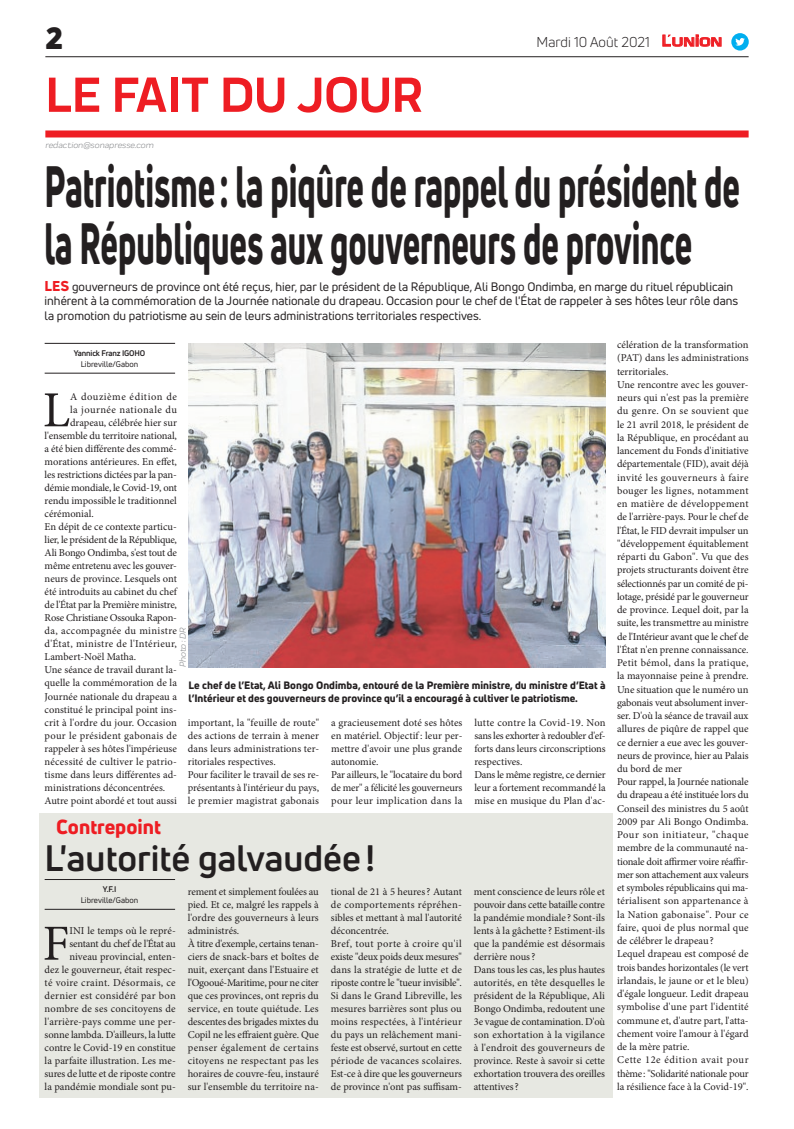
<style>
.page{position:relative;width:794px;height:1129px;background:#fff}
.page>*{position:absolute;margin:0;border:0;box-sizing:border-box;transform-origin:0 0}
.t1{font:800 57px/57px "Uni Neue";color:#231f20;scale:.58 1}
.t2{font:700 51px "Praktika";color:#ee1d23}
.t3{font:50.5px "Minion Pro";color:#231f20}
.t4{font:700 36px "Uni Neue";color:#231f20}
.t5{font:900 30px "Uni Neue";color:#231f20}
.t6{font:800 20px "Uni Neue";color:#ee1d23}
.t7{font:14px "Uni Neue";color:#231f20}
.t8{font:12px/14.4px "Uni Neue";color:#231f20}
.t9{font:10.5px/13px "Minion Pro";letter-spacing:-.005em;color:#231f20}
.t10{font:800 10.5px/12.6px "Uni Neue";color:#231f20}
.t11{font:10.5px "Minion Pro";letter-spacing:.03em;color:#231f20}
.t12{font:10.5px "Minion Pro";letter-spacing:.02em;color:#231f20}
.t13{font:10.5px "Minion Pro";letter-spacing:.04em;color:#231f20}
.t14{font:10.5px "Minion Pro";letter-spacing:.05em;color:#231f20}
.t15{font:italic 9px "Praktika";color:#818386}
.t16{font:8px "Uni Neue";color:#231f20}
.t17{font:700 8px "Uni Neue";letter-spacing:-.02em;color:#231f20}
.s1{font-family:"Eurostile";font-weight:600;font-size:14.9px;color:#ee1d23}
.s2{font-family:"Eurostile";font-weight:600;font-size:11.4px;color:#ee1d23}
.s3{font-weight:800;font-size:14px;color:#ee1d23}
</style>
<div class="page">
<div style="left:39px;top:813px;width:574px;height:284px;background:#e7e8e2"></div>
<hr style="left:45px;top:56px;width:703px;height:1px;background:#231f20">
<div style="left:45px;top:130px;width:703px;height:7px;background:#ee1d23"></div>
<svg style="left:662px;top:34px;width:60px;height:13px"></svg>
<div style="left:731px;top:33px;width:17px;height:18px;background:#00aeef;border-radius:50%"></div>
<svg style="left:735px;top:38px;width:10px;height:8px"></svg>
<hr style="left:45px;top:372px;width:130px;height:1px;background:#231f20">
<hr style="left:45px;top:343px;width:130px;height:1px;background:#231f20">
<hr style="left:45px;top:908px;width:130px;height:1px;background:#231f20">
<hr style="left:45px;top:879px;width:130px;height:1px;background:#231f20">
<img style="left:189px;top:343px;width:416px;height:324px">
<h3 class="t5" style="left:45px;top:17px;width:19px">2</h3>
<h2 class="t2" style="left:45px;top:54px;width:378px">LE FAIT DU JOUR</h2>
<p class="t15" style="left:45px;top:138px;width:110px">redaction@sonapresse.com</p>
<h3 class="t7" style="left:536px;top:33px;width:187px">Mardi 10 Août 2021 <span class="s1">L</span><span class="s2">UNION</span></h3>
<h1 class="t1" style="left:45px;top:157px;width:1200px">Patriotisme: la piqûre de rappel du président de la Républiques aux gouverneurs de province</h1>
<p class="t8" style="left:45px;top:279px;width:695px"><span class="s3">LES</span> gouverneurs de province ont été reçus, hier, par le président de la République, Ali Bongo Ondimba, en marge du rituel républicain inhérent à la commémoration de la Journée nationale du drapeau. Occasion pour le chef de l'État de rappeler à ses hôtes leur rôle dans la promotion du patriotisme au sein de leurs administrations territoriales respectives.</p>
<p class="t17" style="left:74px;top:348px;width:73px">Yannick Franz IGOHO</p>
<p class="t16" style="left:81px;top:359px;width:59px">Libreville/Gabon</p>
<p class="t9" style="left:617px;top:338px;width:133px">célération de la transformation (PAT) dans les administrations territoriales.<br>Une rencontre avec les gouver&shy;neurs qui n'est pas la première du genre. On se souvient que le 21 avril 2018, le président de la République, en procédant au lancement du Fonds d'initiative départementale (FID), avait déjà invité les gouverneurs à faire bouger les lignes, notamment en matière de développement de l'arrière-pays. Pour le chef de l'État, le FID devrait impulser un "développement équitablement réparti du Gabon". Vu que des projets structurants doivent être sélectionnés par un comité de pi&shy;lotage, présidé par le gouverneur de province. Lequel doit, par la suite, les transmettre au ministre de l'Intérieur avant que le chef de l'État n'en prenne connaissance.<br>Petit bémol, dans la pratique, la mayonnaise peine à prendre.<br>Une situation que le numéro un gabonais veut absolument inver&shy;ser. D'où la séance de travail aux allures de piqûre de rappel que ce dernier a eue avec les gouver&shy;neurs de province, hier au Palais du bord de mer<br>Pour rappel, la Journée nationale du drapeau a été instituée lors du<br>Conseil des ministres du 5 août<br>2009 par Ali Bongo Ondimba.<br>Pour son initiateur, "chaque membre de la communauté na&shy;tionale doit affirmer voire réaffir&shy;mer son attachement aux valeurs et symboles républicains qui ma&shy;térialisent son appartenance à la Nation gabonaise". Pour ce faire, quoi de plus normal que de célébrer le drapeau?<br>Lequel drapeau est composé de trois bandes horizontales (le vert irlandais, le jaune or et le bleu) d'égale longueur. Ledit drapeau symbolise d'une part l'identité commune et, d'autre part, l'atta&shy;chement voire l'amour à l'égard de la mère patrie.<br>Cette 12e édition avait pour thème: "Solidarité nationale pour la résilience face à la Covid-19".</p>
<h3 class="t3" style="left:43px;top:376px;width:29px">L</h3>
<p class="t14" style="left:70px;top:390px;width:108px">A douzième édition de</p>
<p class="t13" style="left:70px;top:403px;width:108px">la journée nationale du</p>
<p class="t9" style="left:70px;top:416px;width:108px">drapeau, célébrée hier sur</p>
<p class="t9" style="left:45px;top:429px;width:134px">l'ensemble du territoire national,</p>
<p class="t9" style="left:45px;top:442px;width:134px">a été bien différente des commé-</p>
<p class="t9" style="left:45px;top:455px;width:134px">morations antérieures. En effet,</p>
<p class="t9" style="left:45px;top:468px;width:134px">les restrictions dictées par la pan-</p>
<p class="t9" style="left:45px;top:481px;width:134px">démie mondiale, le Covid-19, ont</p>
<p class="t9" style="left:45px;top:494px;width:134px">rendu impossible le traditionnel</p>
<p class="t9" style="left:45px;top:507px;width:51px">cérémonial.</p>
<p class="t9" style="left:45px;top:520px;width:134px">En dépit de ce contexte particu-</p>
<p class="t9" style="left:45px;top:533px;width:134px">lier, le président de la République,</p>
<p class="t9" style="left:45px;top:546px;width:134px">Ali Bongo Ondimba, s'est tout de</p>
<p class="t9" style="left:45px;top:559px;width:134px">même entretenu avec les gouver-</p>
<p class="t9" style="left:45px;top:572px;width:134px">neurs de province. Lesquels ont</p>
<p class="t9" style="left:45px;top:585px;width:134px">été introduits au cabinet du chef</p>
<p class="t9" style="left:45px;top:598px;width:134px">de l'État par la Première ministre,</p>
<p class="t9" style="left:45px;top:611px;width:134px">Rose Christiane Ossouka Rapon-</p>
<p class="t11" style="left:45px;top:624px;width:134px">da, accompagnée du ministre</p>
<p class="t11" style="left:45px;top:637px;width:134px">d'État, ministre de l'Intérieur,</p>
<p class="t9" style="left:45px;top:650px;width:93px">Lambert-Noël Matha.</p>
<p class="t9" style="left:45px;top:663px;width:134px">Une séance de travail durant la-</p>
<p class="t9" style="left:45px;top:676px;width:134px">quelle la commémoration de la</p>
<p class="t9" style="left:45px;top:689px;width:134px">Journée nationale du drapeau a</p>
<p class="t9" style="left:45px;top:702px;width:134px">constitué le principal point ins-</p>
<p class="t9" style="left:45px;top:715px;width:134px">crit à l'ordre du jour. Occasion</p>
<p class="t11" style="left:45px;top:728px;width:134px">pour le président gabonais de</p>
<p class="t9" style="left:45px;top:741px;width:134px">rappeler à ses hôtes l'impérieuse</p>
<p class="t12" style="left:45px;top:754px;width:134px">nécessité de cultiver le patrio-</p>
<p class="t9" style="left:45px;top:767px;width:134px">tisme dans leurs différentes ad-</p>
<p class="t9" style="left:45px;top:780px;width:122px">ministrations déconcentrées.</p>
<p class="t9" style="left:45px;top:793px;width:134px">Autre point abordé et tout aussi</p>
<p class="t15" style="left:176px;top:667px;width:41px;rotate:-90deg">Photo : DR</p>
<p class="t10" style="left:189px;top:679px;width:418px">Le chef de l’Etat, Ali Bongo Ondimba, entouré de la Première ministre, du ministre d’Etat à l’Intérieur et des gouverneurs de province qu’il a encouragé à cultiver le patriotisme.</p>
<p class="t9" style="left:188px;top:715px;width:133px">important, la "feuille de route" des actions de terrain à mener dans leurs administrations ter&shy;ritoriales respectives.<br>Pour faciliter le travail de ses re&shy;présentants à l'intérieur du pays, le premier magistrat gabonais</p>
<p class="t9" style="left:331px;top:715px;width:133px">a gracieusement doté ses hôtes en matériel. Objectif: leur per&shy;mettre d'avoir une plus grande autonomie.<br>Par ailleurs, le "locataire du bord de mer" a félicité les gouverneurs pour leur implication dans la</p>
<p class="t9" style="left:474px;top:715px;width:133px">lutte contre la Covid-19. Non sans les exhorter à redoubler d'ef&shy;forts dans leurs circonscriptions respectives.<br>Dans le même registre, ce dernier leur a fortement recommandé la mise en musique du Plan d'ac-</p>
<h3 class="t6" style="left:56px;top:813px;width:106px">Contrepoint</h3>
<h3 class="t4" style="left:45px;top:834px;width:332px">L'autorité galvaudée!</h3>
<p class="t17" style="left:103px;top:884px;width:15px">Y.F.I</p>
<p class="t16" style="left:81px;top:894px;width:59px">Libreville/Gabon</p>
<p class="t9" style="left:188px;top:884px;width:133px">rement et simplement foulées au pied. Et ce, malgré les rappels à l'ordre des gouverneurs à leurs administrés.<br>À titre d'exemple, certains tenan&shy;ciers de snack-bars et boîtes de nuit, exerçant dans l'Estuaire et l'Ogooué-Maritime, pour ne citer que ces provinces, ont repris du service, en toute quiétude. Les descentes des brigades mixtes du<br>Copil ne les effraient guère. Que penser également de certains citoyens ne respectant pas les horaires de couvre-feu, instauré sur l'ensemble du territoire na-</p>
<p class="t9" style="left:331px;top:884px;width:133px">tional de 21 à 5 heures? Autant de comportements répréhen&shy;sibles et mettant à mal l'autorité déconcentrée.<br>Bref, tout porte à croire qu'il existe "deux poids deux mesures" dans la stratégie de lutte et de riposte contre le "tueur invisible".<br>Si dans le Grand Libreville, les mesures barrières sont plus ou moins respectées, à l'intérieur du pays un relâchement mani&shy;feste est observé, surtout en cette période de vacances scolaires.<br>Est-ce à dire que les gouverneurs de province n'ont pas suffisam-</p>
<p class="t9" style="left:474px;top:884px;width:133px">ment conscience de leurs rôle et pouvoir dans cette bataille contre la pandémie mondiale ? Sont-ils lents à la gâchette ? Estiment-ils que la pandémie est désormais derrière nous?<br>Dans tous les cas, les plus hautes autorités, en tête desquelles le président de la République, Ali<br>Bongo Ondimba, redoutent une<br>3e vague de contamination. D'où son exhortation à la vigilance à l'endroit des gouverneurs de province. Reste à savoir si cette exhortation trouvera des oreilles attentives?</p>
<p class="t9" style="left:45px;top:923px;width:133px;text-align:right">INI le temps où le repré&shy;sentant du chef de l'État au niveau provincial, enten-<br>dez le gouverneur, était respec&shy;té voire craint. Désormais, ce dernier est considéré par bon nombre de ses concitoyens de l'arrière-pays comme une per&shy;sonne lambda. D'ailleurs, la lutte contre le Covid-19 en constitue la parfaite illustration. Les me&shy;sures de lutte et de riposte contre la pandémie mondiale sont pu-</p>
<h3 class="t3" style="left:43px;top:909px;width:28px">F</h3>
</div>
